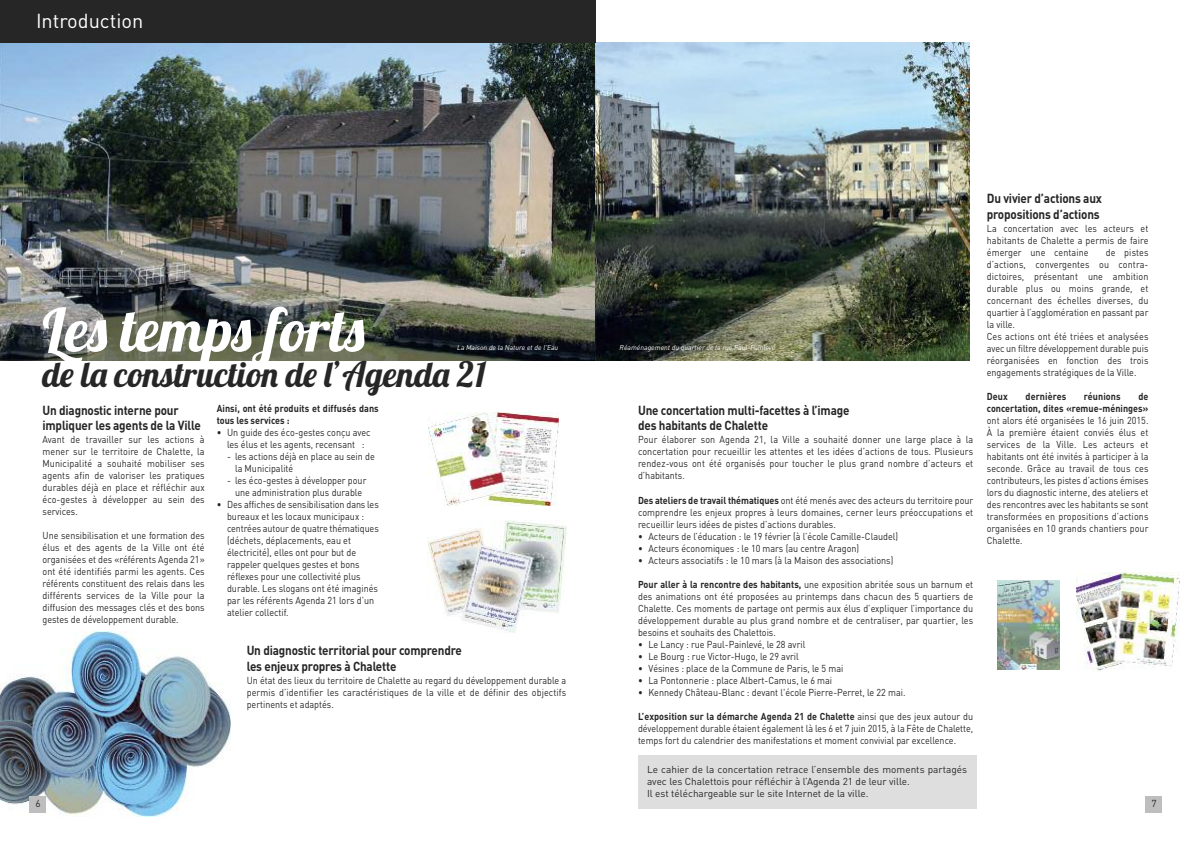
<style>
.page{position:relative;width:1191px;height:842px;background:#fff}
.page>*{position:absolute;margin:0;border:0;box-sizing:border-box;transform-origin:0 0}
.t1{font:60px "Lobster 1.4";color:#fff}
.t2{font:35px "Lobster 1.4";color:#272627}
.t3{font:20px "DIN";color:#fff}
.t4{font:700 13px/15.6px "DIN";letter-spacing:-.015em;color:#272627;scale:.9 1}
.t5{font:10px/12px "DIN";color:#272627;text-align:justify;scale:.9 1}
.t6{font:10px/12px "DIN";color:#272627}
.t7{font:700 10px/12px "DIN";letter-spacing:.01em;color:#272627;scale:.9 1}
.t8{font:italic 7px "DIN";color:#fff}
.s1{font-weight:700}
</style>
<div class="page">
<img style="left:0;top:631px;width:230px;height:185px">
<img style="left:0;top:43px;width:595px;height:317px">
<img style="left:595px;top:43px;width:374px;height:317px">
<img style="left:427px;top:521px;width:139px;height:112px">
<img style="left:428px;top:412px;width:130px;height:93px">
<div style="left:0;top:0;width:595px;height:43px;background:#272627"></div>
<div style="left:638px;top:755px;width:338px;height:54px;background:#dfdedf"></div>
<img style="left:1076px;top:573px;width:103px;height:98px">
<img style="left:997px;top:581px;width:62px;height:88px">
<div style="left:1145px;top:796px;width:17px;height:17px;background:#bebebe"></div>
<div style="left:30px;top:796px;width:16px;height:17px;background:#bebebe"></div>
<h3 class="t3" style="left:36px;top:9px;width:109px">Introduction</h3>
<h1 class="t1" style="left:43px;top:292px;width:325px">Les temps forts</h1>
<p class="t8" style="left:457px;top:345px;width:103px">La Maison de la Nature et de l'Eau</p>
<p class="t8" style="left:619px;top:345px;width:157px">Réaménagement du quartier de la rue Paul-Painlevé</p>
<h2 class="t2" style="left:43px;top:352px;width:445px">de la construction de l’Agenda 21</h2>
<h3 class="t4" style="left:43px;top:403px;width:177px">Un diagnostic interne pour impliquer les agents de la Ville</h3>
<p class="t5" style="left:43px;top:434px;width:182px">Avant de travailler sur les actions à mener sur le territoire de Chalette, la Municipalité a souhaité mobiliser ses agents afin de valoriser les pratiques durables déjà en place et réfléchir aux éco-gestes à développer au sein des services.</p>
<p class="t5" style="left:43px;top:530px;width:182px">Une sensibilisation et une formation des élus et des agents de la Ville ont été organisées et des «référents Agenda 21» ont été identifiés parmi les agents. Ces référents constituent des relais dans les différents services de la Ville pour la diffusion des messages clés et des bons gestes de développement durable.</p>
<p class="t7" style="left:217px;top:403px;width:182px">Ainsi, ont été produits et diffusés dans tous les services :</p>
<p class="t5" style="left:217px;top:427px;width:173px;text-align:center">• Un guide des éco-gestes conçu avec les élus et les agents, recensant :</p>
<p class="t5" style="left:235px;top:451px;width:157px;text-indent:-8px">- les actions déjà en place au sein de la Municipalité</p>
<p class="t5" style="left:227px;top:475px;width:156px;text-align:center">- les éco-gestes à développer pour une administration plus durable</p>
<p class="t5" style="left:227px;top:499px;width:170px;text-align:left;text-indent:-10px">• Des affiches de sensibilisation dans les bureaux et les locaux municipaux : centrées autour de quatre thématiques (déchets, déplacements, eau et électricité), elles ont pour but de rappeler quelques gestes et bons réflexes pour une collectivité plus durable. Les slogans ont été imaginés par les référents Agenda 21 lors d’un atelier collectif.</p>
<h3 class="t4" style="left:638px;top:403px;width:236px">Une concertation multi-facettes à l’image des habitants de Chalette</h3>
<p class="t5" style="left:638px;top:434px;width:374px">Pour élaborer son Agenda 21, la Ville a souhaité donner une large place à la concertation pour recueillir les attentes et les idées d’actions de tous. Plusieurs rendez-vous ont été organisés pour toucher le plus grand nombre d’acteurs et d’habitants.</p>
<p class="t5" style="left:638px;top:494px;width:374px"><span class="s1">Des ateliers de travail thématiques</span> ont été menés avec des acteurs du territoire pour comprendre les enjeux propres à leurs domaines, cerner leurs préoccupations et recueillir leurs idées de pistes d’actions durables.</p>
<p class="t5" style="left:638px;top:530px;width:290px">• Acteurs de l’éducation : le 19 février (à l’école Camille-Claudel)</p>
<p class="t5" style="left:638px;top:542px;width:247px">• Acteurs économiques : le 10 mars (au centre Aragon)</p>
<p class="t5" style="left:638px;top:554px;width:285px">• Acteurs associatifs : le 10 mars (à la Maison des associations)</p>
<p class="t5" style="left:638px;top:578px;width:374px"><span class="s1">Pour aller à la rencontre des habitants,</span> une exposition abritée sous un barnum et des animations ont été proposées au printemps dans chacun des 5 quartiers de Chalette. Ces moments de partage ont permis aux élus d’expliquer l’importance du développement durable au plus grand nombre et de centraliser, par quartier, les besoins et souhaits des Chalettois.</p>
<p class="t5" style="left:638px;top:638px;width:187px">• Le Lancy : rue Paul-Painlevé, le 28 avril</p>
<p class="t5" style="left:638px;top:650px;width:180px">• Le Bourg : rue Victor-Hugo, le 29 avril</p>
<p class="t5" style="left:638px;top:662px;width:230px">• Vésines : place de la Commune de Paris, le 5 mai</p>
<p class="t5" style="left:638px;top:674px;width:217px">• La Pontonnerie : place Albert-Camus, le 6 mai</p>
<p class="t5" style="left:638px;top:686px;width:299px">• Kennedy Château-Blanc : devant l'école Pierre-Perret, le 22 mai.</p>
<p class="t5" style="left:638px;top:711px;width:374px"><span class="s1">L’exposition sur la démarche Agenda 21 de Chalette</span> ainsi que des jeux autour du développement durable étaient également là les 6 et 7 juin 2015, à la Fête de Chalette, temps fort du calendrier des manifestations et moment convivial par excellence.</p>
<h3 class="t4" style="left:247px;top:643px;width:241px">Un diagnostic territorial pour comprendre les enjeux propres à Chalette</h3>
<p class="t5" style="left:247px;top:674px;width:356px">Un état des lieux du territoire de Chalette au regard du développement durable a permis d’identifier les caractéristiques de la ville et de définir des objectifs pertinents et adaptés.</p>
<h3 class="t4" style="left:986px;top:191px;width:129px">Du vivier d’actions aux propositions d’actions</h3>
<p class="t5" style="left:986px;top:222px;width:181px">La concertation avec les acteurs et habitants de Chalette a permis de faire émerger une centaine</p>
<p class="t5" style="left:986px;top:246px;width:181px;text-align:left;text-indent:119px">de pistes d’actions, convergentes ou contra&shy;dictoires, présentant une ambition durable plus ou moins grande, et concernant des échelles diverses, du quartier à l’agglomération en passant par la ville.<br>Ces actions ont été triées et analysées avec un filtre développement durable puis réorganisées en fonction des trois engagements stratégiques de la Ville.</p>
<p class="t7" style="left:986px;top:391px;width:25px">Deux</p>
<p class="t7" style="left:1025px;top:391px;width:47px">dernières</p>
<p class="t7" style="left:1084px;top:391px;width:42px">réunions</p>
<p class="t7" style="left:986px;top:391px;width:181px;text-align:right">de<br>concertation, dites «remue-méninges»</p>
<p class="t5" style="left:986px;top:415px;width:181px">ont alors été organisées le 16 juin 2015.<br>À la première étaient conviés élus et services de la Ville. Les acteurs et habitants ont été invités à participer à la seconde. Grâce au travail de tous ces contributeurs, les pistes d’actions émises lors du diagnostic interne, des ateliers et des rencontres avec les habitants se sont transformées en propositions d’actions organisées en 10 grands chantiers pour Chalette.</p>
<p class="t6" style="left:647px;top:763px;width:321px">Le cahier de la concertation retrace l’ensemble des moments partagés avec les Chalettois pour réfléchir à l’Agenda 21 de leur ville.<br>Il est téléchargeable sur le site Internet de la ville.</p>
<p class="t6" style="left:35px;top:798px;width:7px">6</p>
<p class="t6" style="left:1151px;top:798px;width:7px">7</p>
</div>
